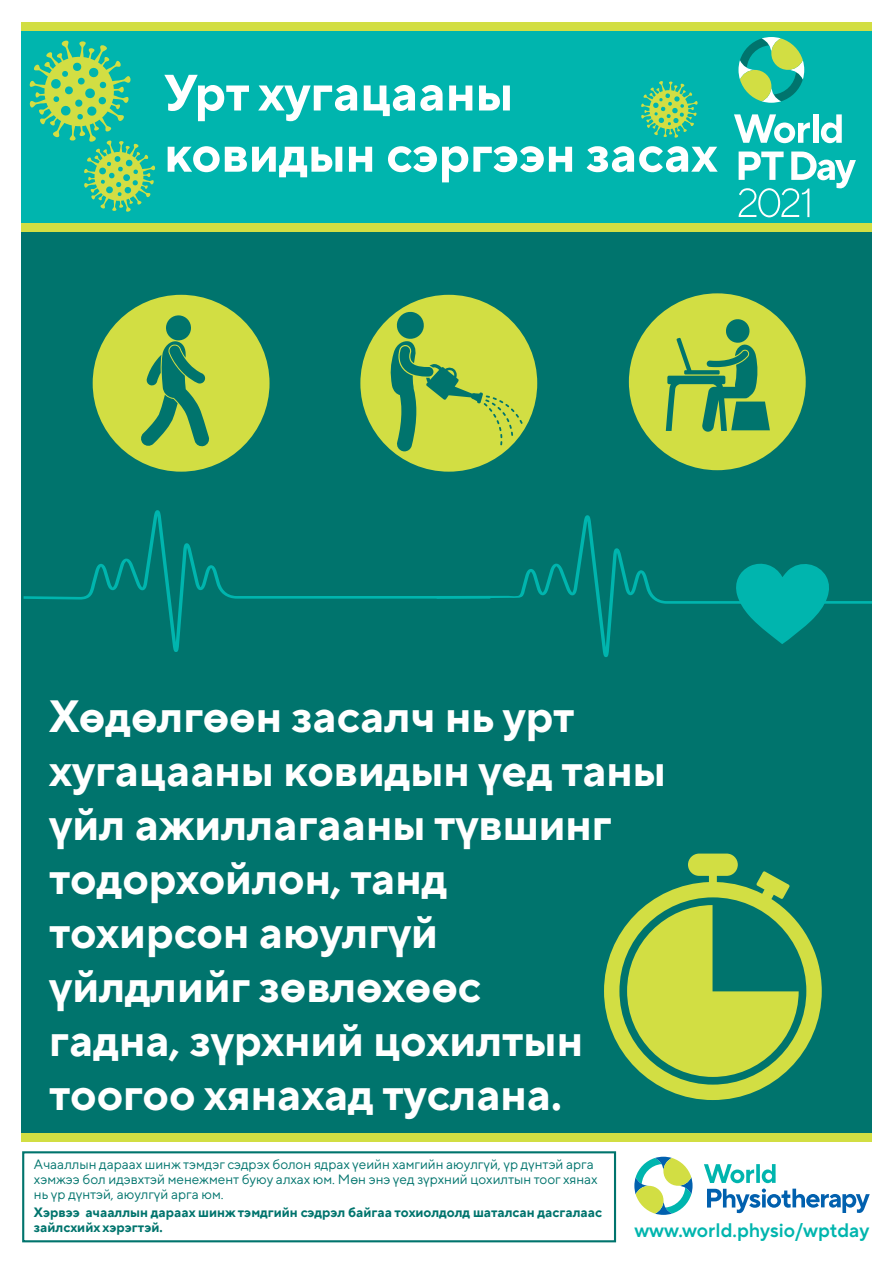
<style>
.page{position:relative;width:893px;height:1263px;background:#fff}
.page>*{position:absolute;margin:0;border:0;box-sizing:border-box;transform-origin:0 0}
.t1{font:700 51px/61.2px "TT Norms Pro";color:#fff}
.t2{font:700 45px/54px "TT Norms Pro";color:#fff}
.t3{font:600 19.5px "TT Norms Pro";color:#00b5ae}
.t4{font:13.5px/15px "TT Norms Pro";color:#00746d}
.t5{font:700 13.5px/15px "TT Norms Pro";color:#00746d}
</style>
<div class="page">
<div style="left:21px;top:229px;width:851px;height:908px;background:#00746d"></div>
<div style="left:21px;top:24px;width:851px;height:199px;background:#00b5ae"></div>
<div style="left:21px;top:223px;width:851px;height:9px;background:#d2de43"></div>
<div style="left:21px;top:22px;width:851px;height:9px;background:#d2de43"></div>
<svg style="left:738px;top:37px;width:66px;height:66px"></svg>
<svg style="left:734px;top:114px;width:76px;height:29px"></svg>
<div style="left:813px;top:114px;width:6px;height:29px;background:#fff"></div>
<svg style="left:821px;top:114px;width:21px;height:29px"></svg>
<svg style="left:739px;top:152px;width:117px;height:65px"></svg>
<svg style="left:704px;top:1164px;width:166px;height:49px"></svg>
<svg style="left:634px;top:1157px;width:58px;height:58px"></svg>
<div style="left:22px;top:1151px;width:594px;height:91px;border:2px solid #00746d"></div>
<svg style="left:29px;top:40px;width:127px;height:172px"></svg>
<svg style="left:641px;top:81px;width:57px;height:57px"></svg>
<div style="left:21px;top:1133px;width:851px;height:9px;background:#d2de43"></div>
<div style="left:93px;top:295px;width:177px;height:177px;background:#d2de43;border-radius:50%"></div>
<div style="left:629px;top:293px;width:177px;height:177px;background:#d2de43;border-radius:50%"></div>
<div style="left:360px;top:295px;width:177px;height:177px;background:#d2de43;border-radius:50%"></div>
<svg style="left:490px;top:515px;width:382px;height:142px"></svg>
<svg style="left:24px;top:510px;width:466px;height:142px"></svg>
<svg style="left:734px;top:560px;width:96px;height:84px"></svg>
<svg style="left:604px;top:853px;width:218px;height:247px"></svg>
<svg style="left:627px;top:905px;width:172px;height:172px"></svg>
<svg style="left:666px;top:319px;width:104px;height:113px"></svg>
<div style="left:166px;top:315px;width:25px;height:26px;background:#00746d;border-radius:50%"></div>
<svg style="left:141px;top:340px;width:68px;height:107px"></svg>
<svg style="left:390px;top:311px;width:133px;height:140px"></svg>
<h1 class="t1" style="left:164px;top:58px;width:555px">Урт хугацааны ковидын сэргээн засах</h1>
<h2 class="t2" style="left:49px;top:686px;width:618px">Хөдөлгөөн засалч нь урт хугацааны ковидын үед таны үйл ажиллагааны түвшинг тодорхойлон, танд<br>тохирсон аюулгүй<br>үйлдлийг зөвлөхөөс<br>гадна, зүрхний цохилтын тоогоо хянахад туслана.</h2>
<p class="t4" style="left:34px;top:1156px;width:565px">Ачааллын дараах шинж тэмдэг сэдрэх болон ядрах үеийн хамгийн аюулгүй, үр дүнтэй арга хэмжээ бол идэвхтэй менежмент буюу алхах юм. Мөн энэ үед зүрхний цохилтын тоог хянах нь үр дүнтэй, аюулгүй арга юм.</p>
<p class="t5" style="left:34px;top:1204px;width:570px">Хэрвээ ачааллын дараах шинж тэмдгийн сэдрэл байгаа тохиолдолд шаталсан дасгалаас зайлсхийх хэрэгтэй.</p>
<h3 class="t3" style="left:634px;top:1216px;width:236px">www.world.physio/wptday</h3>
</div>
